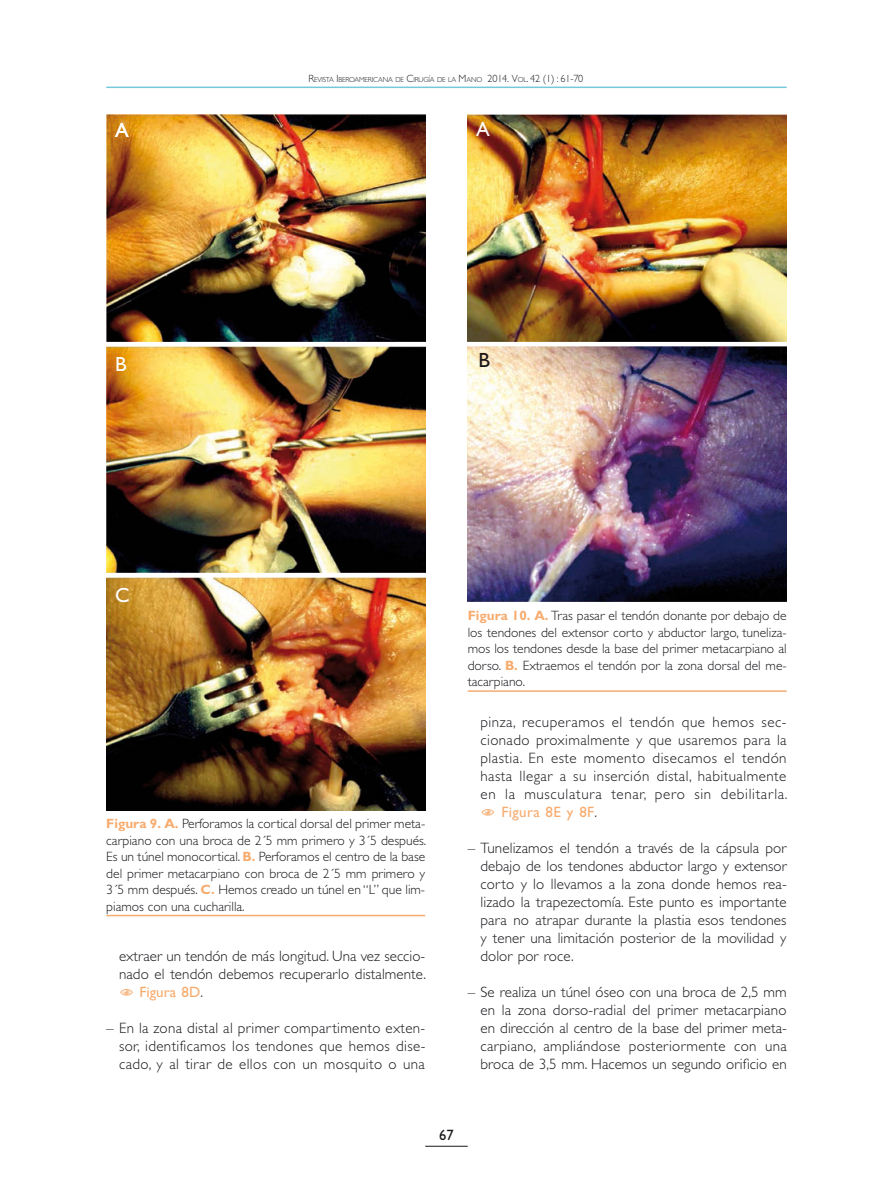
<style>
.page{position:relative;width:893px;height:1191px;background:#fff}
.page>*{position:absolute;margin:0;border:0;box-sizing:border-box;transform-origin:0 0}
.t1{font:20.55px "Gill Sans Std";color:#fff}
.t2{font:20.55px "Gill Sans Std";color:#1a171c}
.t3{font:300 15px/18px "Gill Sans Std";letter-spacing:.025em;color:#1a171c;text-align:justify}
.t4{font:300 15px "Gill Sans Std";letter-spacing:.005em;color:#1a171c}
.t5{font:300 15px "Gill Sans Std";letter-spacing:.045em;color:#1a171c}
.t6{font:15px "Gill Sans Std";letter-spacing:.025em;color:#f7ac6f}
.t7{font:15px "Gill Sans Std";color:#1a171c}
.t8{font:300 13.5px/16.5px "Gill Sans Std";color:#1a171c;text-align:justify}
.t9{font:300 7.35px "Gill Sans Std";letter-spacing:-.02em;color:#1a171c}
.s1{font-size:10.5px}
.s2{font-weight:700;color:#f7ac6f}
.s3{font-weight:300;color:#1a171c}
</style>
<div class="page">
<hr style="left:425px;top:1146px;width:43px;height:1px;background:#1a171c">
<hr style="left:106px;top:87px;width:681px;height:1px;background:#76c9db">
<img style="left:106px;top:115px;width:319px;height:226px">
<img style="left:106px;top:346px;width:319px;height:227px">
<img style="left:106px;top:578px;width:319px;height:232px">
<hr style="left:106px;top:914px;width:319px;height:2px;background:#f7ac6f">
<hr style="left:468px;top:690px;width:319px;height:2px;background:#f7ac6f">
<img style="left:468px;top:115px;width:319px;height:226px">
<img style="left:468px;top:346px;width:319px;height:256px">
<h1 class="t1" style="left:115px;top:119px;width:15px">A</h1>
<h1 class="t1" style="left:115px;top:352px;width:11px">B</h1>
<h1 class="t1" style="left:115px;top:583px;width:16px">C</h1>
<p class="t9" style="left:308px;top:76px;width:277px"><span class="s1">R</span>EVISTA <span class="s1">I</span> BEROAMERICANA DE <span class="s1">C</span>IRUGÍA DE LA <span class="s1">M</span>ANO <span class="s1">2014. V</span>OL<span class="s1">. 42 (1) : 61-70</span></p>
<h1 class="t1" style="left:476px;top:117px;width:15px">A</h1>
<h1 class="t2" style="left:478px;top:349px;width:11px">B</h1>
<p class="t8" style="left:468px;top:607px;width:320px"><span class="s2">Figura 10. A.</span> Tras pasar el tendón donante por debajo de los tendones del extensor corto y abductor largo, tuneliza&shy;mos los tendones desde la base del primer metacarpiano al dorso. <span class="s2">B.</span> Extraemos el tendón por la zona dorsal del me&shy;tacarpiano.</p>
<p class="t8" style="left:106px;top:815px;width:321px"><span class="s2">Figura 9. A.</span> Perforamos la cortical dorsal del primer meta&shy;carpiano con una broca de 2´5 mm primero y 3´5 después.<br>Es un túnel monocortical. <span class="s2">B.</span> Perforamos el centro de la base del primer metacarpiano con broca de 2´5 mm primero y 3´5 mm después. <span class="s2">C.</span> Hemos creado un túnel en “L” que lim&shy;piamos con una cucharilla.</p>
<p class="t4" style="left:119px;top:947px;width:308px">extraer un tendón de más longitud. Una vez seccio-</p>
<p class="t4" style="left:119px;top:965px;width:309px">nado el tendón debemos recuperarlo distalmente.</p>
<p class="t6" style="left:139px;top:983px;width:65px">Figura 8D<span class="s3">.</span></p>
<p class="t3" style="left:119px;top:1019px;width:308px;text-indent:-13px">– En la zona distal al primer compartimento exten&shy;sor, identificamos los tendones que hemos dise&shy;cado, y al tirar de ellos con un mosquito o una</p>
<p class="t3" style="left:480px;top:713px;width:307px">pinza, recuperamos el tendón que hemos sec-</p>
<p class="t3" style="left:480px;top:731px;width:308px">cionado proximalmente y que usaremos para la</p>
<p class="t3" style="left:480px;top:749px;width:308px">plastia. En este momento disecamos el tendón</p>
<p class="t3" style="left:480px;top:767px;width:307px">hasta llegar a su inserción distal, habitualmente</p>
<p class="t5" style="left:480px;top:785px;width:309px">en la musculatura tenar, pero sin debilitarla.</p>
<p class="t6" style="left:501px;top:803px;width:97px">Figura 8E y 8F<span class="s3">.</span></p>
<p class="t3" style="left:480px;top:839px;width:308px;text-indent:-13px">– Tunelizamos el tendón a través de la cápsula por debajo de los tendones abductor largo y extensor corto y lo llevamos a la zona donde hemos rea&shy;lizado la trapezectomía. Este punto es importante para no atrapar durante la plastia esos tendones y tener una limitación posterior de la movilidad y dolor por roce.</p>
<p class="t3" style="left:480px;top:983px;width:308px;text-indent:-13px">– Se realiza un túnel óseo con una broca de 2,5 mm en la zona dorso-radial del primer metacarpiano en dirección al centro de la base del primer meta&shy;carpiano, ampliándose posteriormente con una broca de 3,5 mm. Hacemos un segundo orificio en</p>
<p class="t7" style="left:439px;top:1125px;width:16px">67</p>
</div>
